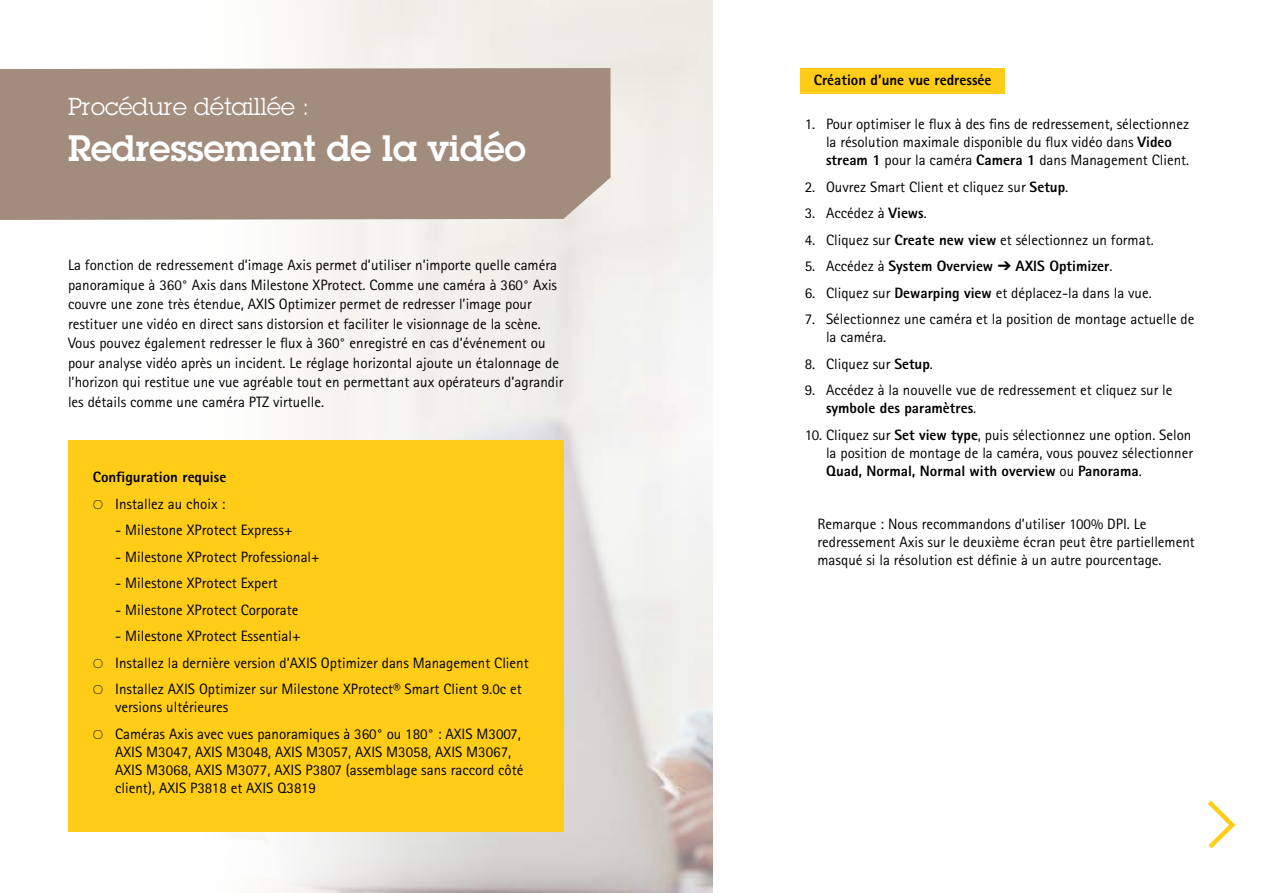
<style>
.page{position:relative;width:1263px;height:893px;background:#fff}
.page>*{position:absolute;margin:0;border:0;box-sizing:border-box;transform-origin:0 0}
.t1{font:600 36px "Lubalin Graph ECG";color:#fff}
.t2{font:24px "Lubalin Graph ECG";color:#fff}
.t3{font:15px/18px "Rotis Sans Serif Pro";color:#000}
.t4{font:800 15px/26.5px "Rotis Sans Serif Pro";color:#000}
.s1{font-family:"Karbon";font-weight:300}
.s2{font-weight:400}
.s3{font-weight:800}
</style>
<div class="page">
<img style="left:198px;top:0;width:515px;height:893px">
<div style="left:68px;top:440px;width:495px;height:391px;background:#ffcd18"></div>
<div style="left:800px;top:68px;width:205px;height:26px;background:#ffcd18"></div>
<div style="left:0;top:68px;width:610px;height:152px;background:#a18c7d"></div>
<svg style="left:1207px;top:800px;width:29px;height:48px"></svg>
<h2 class="t2" style="left:68px;top:91px;width:243px">Procédure détaillée :</h2>
<h1 class="t1" style="left:68px;top:125px;width:459px">Redressement de la vidéo</h1>
<p class="t3" style="left:68px;top:256px;width:497px;line-height:19.5px">La fonction de redressement d’image Axis permet d’utiliser n’importe quelle caméra panoramique à 360° Axis dans Milestone XProtect. Comme une caméra à 360° Axis couvre une zone très étendue, AXIS Optimizer permet de redresser l’image pour restituer une vidéo en direct sans distorsion et faciliter le visionnage de la scène.<br>Vous pouvez également redresser le flux à 360° enregistré en cas d’événement ou pour analyse vidéo après un incident. Le réglage horizontal ajoute un étalonnage de l’horizon qui restitue une vue agréable tout en permettant aux opérateurs d’agrandir les détails comme une caméra PTZ virtuelle.</p>
<p class="t4" style="left:93px;top:464px;width:135px">Configuration requise<br><span class="s1">O</span> <span class="s2">Installez au choix :</span></p>
<p class="t3" style="left:115px;top:521px;width:179px">- Milestone XProtect Express+</p>
<p class="t3" style="left:115px;top:548px;width:206px">- Milestone XProtect Professional+</p>
<p class="t3" style="left:115px;top:574px;width:164px">- Milestone XProtect Expert</p>
<p class="t3" style="left:115px;top:601px;width:185px">- Milestone XProtect Corporate</p>
<p class="t3" style="left:93px;top:623px;width:437px;line-height:26.5px;text-indent:22px">- Milestone XProtect Essential+<br><span class="s1">O</span> Installez la dernière version d’AXIS Optimizer dans Management Client<br><span class="s1">O</span> Installez AXIS Optimizer sur Milestone XProtect® Smart Client 9.0c et</p>
<p class="t3" style="left:93px;top:694px;width:430px;line-height:26.5px;text-indent:22px">versions ultérieures<br><span class="s1">O</span> Caméras Axis avec vues panoramiques à 360° ou 180° : AXIS M3007,</p>
<p class="t3" style="left:115px;top:743px;width:410px">AXIS M3047, AXIS M3048, AXIS M3057, AXIS M3058, AXIS M3067,<br>AXIS M3068, AXIS M3077, AXIS P3807 (assemblage sans raccord côté client), AXIS P3818 et AXIS Q3819</p>
<p class="t4" style="left:814px;top:66px;width:179px">Création d’une vue redressée</p>
<p class="t3" style="left:826px;top:115px;width:365px;text-indent:-21px">1. Pour optimiser le flux à des fins de redressement, sélectionnez la résolution maximale disponible du flux vidéo dans <span class="s3">Video stream 1</span> pour la caméra <span class="s3">Camera 1</span> dans Management Client.</p>
<p class="t3" style="left:805px;top:178px;width:265px">2. Ouvrez Smart Client et cliquez sur <span class="s3">Setup</span>.</p>
<p class="t3" style="left:805px;top:204px;width:124px">3. Accédez à <span class="s3">Views</span>.</p>
<p class="t3" style="left:805px;top:231px;width:350px">4. Cliquez sur <span class="s3">Create new view</span> et sélectionnez un format.</p>
<p class="t4" style="left:805px;top:253px;width:309px"><span class="s2">5. Accédez à</span> System Overview ➔ AXIS Optimizer<span class="s2">.</span></p>
<p class="t3" style="left:805px;top:284px;width:348px">6. Cliquez sur <span class="s3">Dewarping view</span> et déplacez-la dans la vue.</p>
<p class="t3" style="left:826px;top:310px;width:370px;text-indent:-21px">7. Sélectionnez une caméra et la position de montage actuelle de la caméra.</p>
<p class="t3" style="left:805px;top:355px;width:130px">8. Cliquez sur <span class="s3">Setup</span>.</p>
<p class="t3" style="left:826px;top:381px;width:348px;text-indent:-21px">9. Accédez à la nouvelle vue de redressement et cliquez sur le <span class="s3">symbole des paramètres</span>.</p>
<p class="t3" style="left:826px;top:426px;width:369px;text-align:justify;text-indent:-21px">10. Cliquez sur <span class="s3">Set view type</span>, puis sélectionnez une option. Selon la position de montage de la caméra, vous pouvez sélectionner <span class="s3">Quad, Normal, Normal with overview</span> ou <span class="s3">Panorama</span>.</p>
<p class="t3" style="left:817px;top:515px;width:379px">Remarque : Nous recommandons d’utiliser 100% DPI. Le redressement Axis sur le deuxième écran peut être partiellement masqué si la résolution est définie à un autre pourcentage.</p>
</div>
